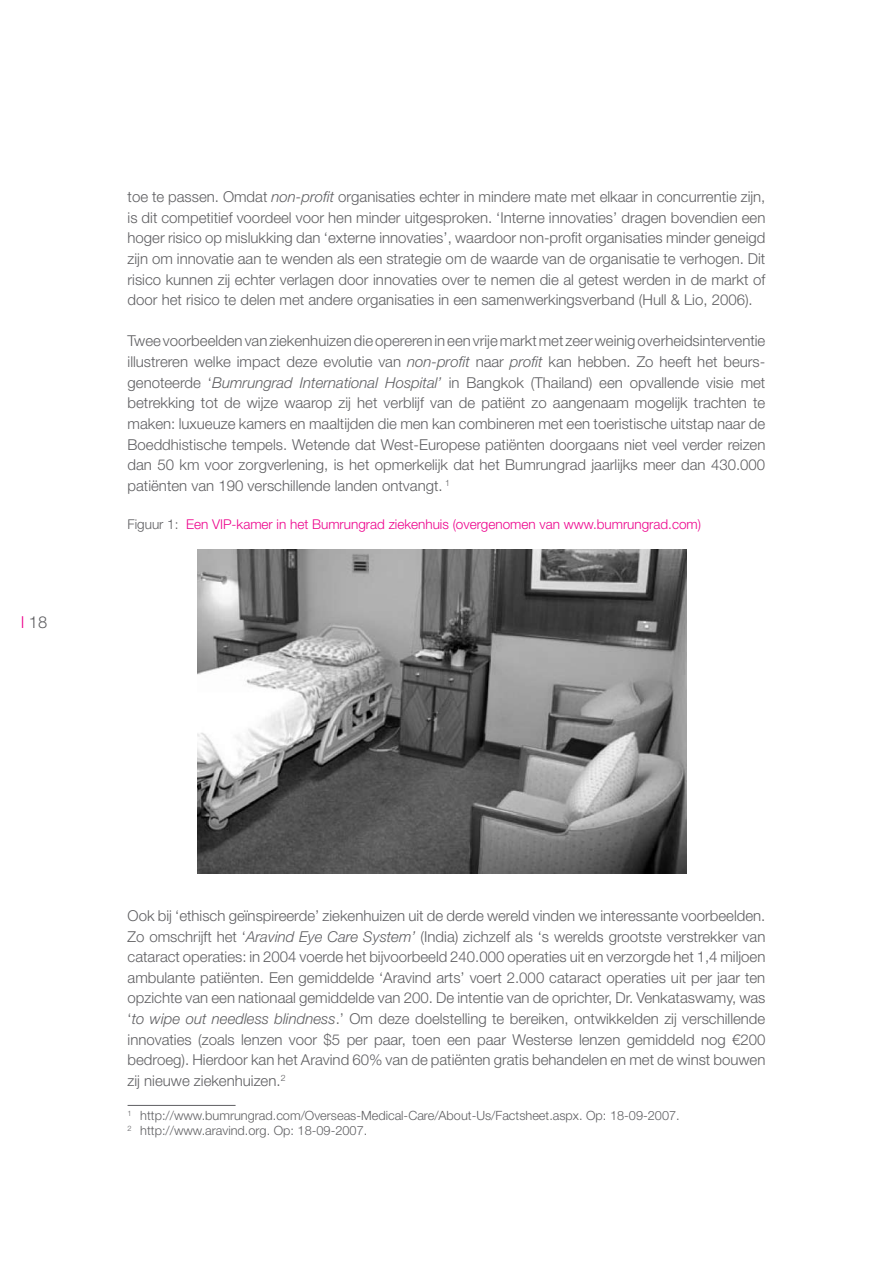
<style>
.page{position:relative;width:893px;height:1263px;background:#fff}
.page>*{position:absolute;margin:0;border:0;box-sizing:border-box;transform-origin:0 0}
.t1{font:300 16.5px "Helvetica Neue LT Std";color:#5f5f62}
.t2{font:300 15px/20.7px "Helvetica Neue LT Std";color:#5f5f62;text-align:justify}
.t3{font:300 13.5px "Helvetica Neue LT Std";color:#ed028c}
.t4{font:300 12.75px/15px "Helvetica Neue LT Std";color:#5f5f62}
.s1{color:#ed028c}
.s2{font-style:italic}
.s3{color:#5f5f62}
</style>
<div class="page">
<hr style="left:128px;top:1105px;width:108px;height:1px;background:#5f5f62">
<img style="left:198px;top:550px;width:488px;height:323px">
<p class="t1" style="left:21px;top:612px;width:27px"><span class="s1">l</span> 18</p>
<p class="t2" style="left:128px;top:186px;width:639px">toe te passen. Omdat <span class="s2">non-profit</span> organisaties echter in mindere mate met elkaar in concurrentie zijn, is dit competitief voordeel voor hen minder uitgesproken. ‘Interne innovaties’ dragen bovendien een hoger risico op mislukking dan ‘externe innovaties’, waardoor non-profit organisaties minder geneigd zijn om innovatie aan te wenden als een strategie om de waarde van de organisatie te verhogen. Dit risico kunnen zij echter verlagen door innovaties over te nemen die al getest werden in de markt of door het risico te delen met andere organisaties in een samenwerkingsverband (Hull &amp; Lio, 2006).</p>
<p class="t2" style="left:128px;top:330px;width:639px">Twee voorbeelden van ziekenhuizen die opereren in een vrije markt met zeer weinig overheidsinterventie illustreren welke impact deze evolutie van <span class="s2">non-profit</span> naar <span class="s2">profit</span> kan hebben. Zo heeft het beurs&shy;genoteerde ‘<span class="s2">Bumrungrad International Hospital’</span> in Bangkok (Thailand) een opvallende visie met betrekking tot de wijze waarop zij het verblijf van de patiënt zo aangenaam mogelijk trachten te maken: luxueuze kamers en maaltijden die men kan combineren met een toeristische uitstap naar de Boeddhistische tempels. Wetende dat West-Europese patiënten doorgaans niet veel verder reizen dan 50 km voor zorgverlening, is het opmerkelijk dat het Bumrungrad jaarlijks meer dan 430.000 patiënten van 190 verschillende landen ontvangt. <sup>1</sup></p>
<p class="t3" style="left:128px;top:516px;width:575px"><span class="s3">Figuur 1:</span> Een VIP-kamer in het Bumrungrad ziekenhuis (overgenomen van www.bumrungrad.com)</p>
<p class="t2" style="left:128px;top:905px;width:639px">Ook bij ‘ethisch geïnspireerde’ ziekenhuizen uit de derde wereld vinden we interessante voorbeelden.<br>Zo omschrijft het ‘<span class="s2">Aravind Eye Care System’</span> (India) zichzelf als ‘s werelds grootste verstrekker van cataract operaties: in 2004 voerde het bijvoorbeeld 240.000 operaties uit en verzorgde het 1,4 miljoen ambulante patiënten. Een gemiddelde ‘Aravind arts’ voert 2.000 cataract operaties uit per jaar ten opzichte van een nationaal gemiddelde van 200. De intentie van de oprichter, Dr. Venkataswamy, was ‘<span class="s2">to wipe out needless blindness</span>.’ Om deze doelstelling te bereiken, ontwikkelden zij verschillende innovaties (zoals lenzen voor $5 per paar, toen een paar Westerse lenzen gemiddeld nog €200 bedroeg). Hierdoor kan het Aravind 60% van de patiënten gratis behandelen en met de winst bouwen zij nieuwe ziekenhuizen.<sup>2</sup></p>
<p class="t4" style="left:128px;top:1108px;width:554px"><sup>1</sup> http://www.bumrungrad.com/Overseas-Medical-Care/About-Us/Factsheet.aspx. Op: 18-09-2007.<br><sup>2</sup> http://www.aravind.org. Op: 18-09-2007.</p>
</div>
